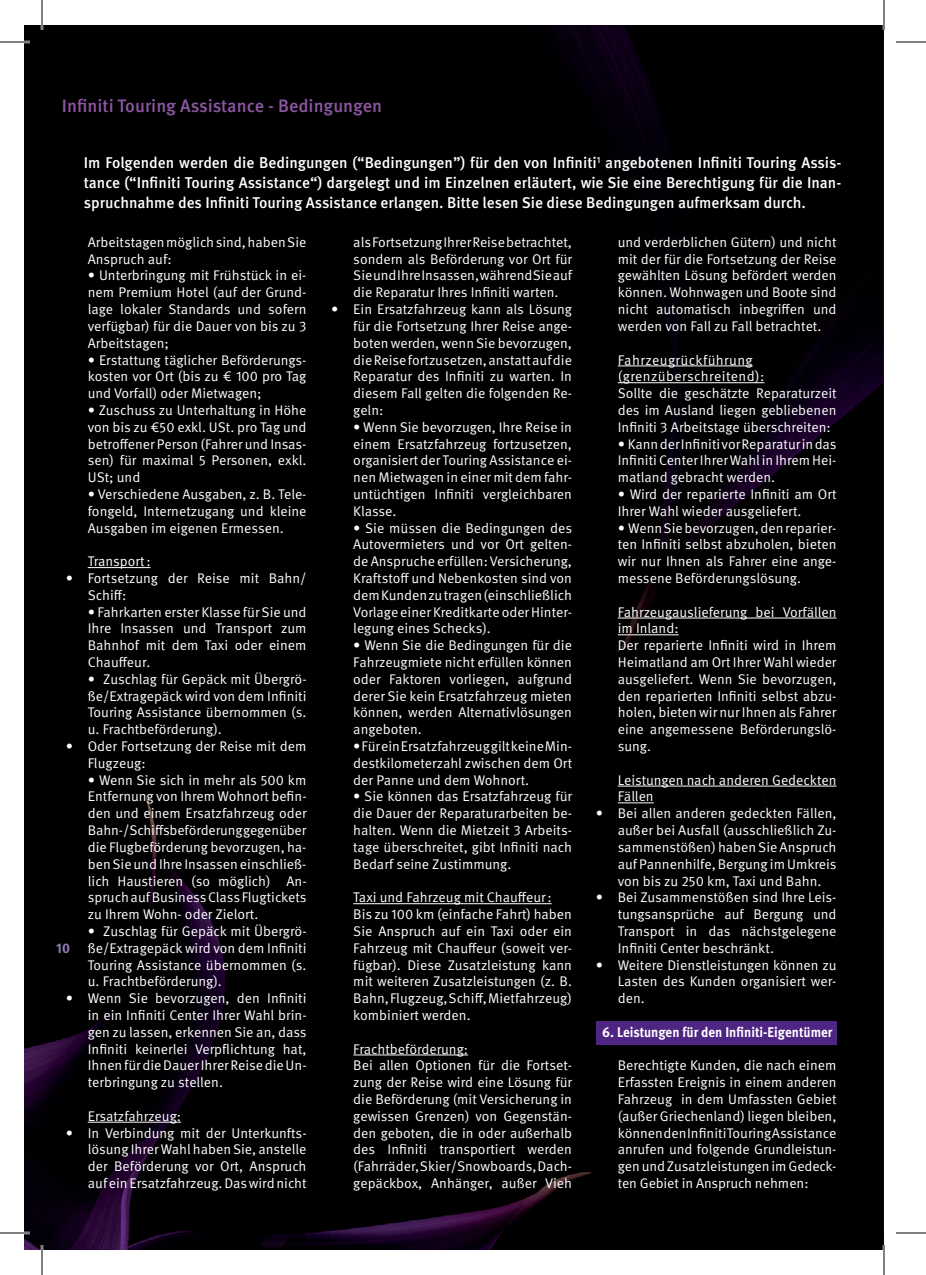
<style>
.page{position:relative;width:926px;height:1275px;background:#fff}
.page>*{position:absolute;margin:0;border:0;box-sizing:border-box;transform-origin:0 0}
.t1{font:500 18px "Infiniti Meta Pro";color:#8e56a3}
.t2{font:500 15.6px/20px "Infiniti Meta Pro";color:#fff;text-align:justify}
.t3{font:14px/16.8px "Infiniti Meta Pro";color:#fff;text-align:justify}
.t4{font:700 14px "Infiniti Meta Pro";color:#fff}
.t5{font:700 14px "Infiniti Meta Pro";color:#927eb4}
</style>
<div class="page">
<div style="left:25px;top:25px;width:859px;height:1225px;background:#000"></div>
<div style="left:596px;top:1021px;width:240px;height:23px;background:#4e2582"></div>
<hr style="left:883px;top:42px;width:1px;height:1191px;background:#231f20">
<hr style="left:88px;top:567px;width:63px;height:1px;background:#fff">
<hr style="left:88px;top:1121px;width:93px;height:1px;background:#fff">
<hr style="left:353px;top:903px;width:199px;height:1px;background:#fff">
<hr style="left:353px;top:1054px;width:115px;height:1px;background:#fff">
<hr style="left:618px;top:365px;width:135px;height:1px;background:#fff">
<hr style="left:618px;top:382px;width:146px;height:1px;background:#fff">
<hr style="left:618px;top:617px;width:218px;height:1px;background:#fff">
<hr style="left:618px;top:634px;width:61px;height:1px;background:#fff">
<hr style="left:618px;top:785px;width:218px;height:1px;background:#fff">
<hr style="left:618px;top:802px;width:36px;height:1px;background:#fff">
<hr style="left:0;top:41px;width:30px;height:2px;background:#fff">
<hr style="left:0;top:1231px;width:30px;height:3px;background:#fff">
<hr style="left:41px;top:0;width:2px;height:30px;background:#fff">
<hr style="left:41px;top:1245px;width:2px;height:30px;background:#fff">
<hr style="left:883px;top:0;width:2px;height:30px;background:#fff">
<hr style="left:883px;top:1245px;width:2px;height:30px;background:#fff">
<hr style="left:0;top:42px;width:30px;height:1px;background:#000">
<hr style="left:896px;top:42px;width:30px;height:1px;background:#000">
<hr style="left:0;top:1232px;width:30px;height:1px;background:#000">
<hr style="left:896px;top:1232px;width:30px;height:1px;background:#000">
<hr style="left:42px;top:0;width:1px;height:30px;background:#000">
<hr style="left:42px;top:1245px;width:1px;height:30px;background:#000">
<hr style="left:884px;top:0;width:1px;height:30px;background:#000">
<hr style="left:884px;top:1245px;width:1px;height:30px;background:#000">
<p class="t1" style="left:62px;top:95px;width:322px">Infiniti Touring Assistance - Bedingungen</p>
<p class="t2" style="left:84px;top:153px;width:759px">Im Folgenden werden die Bedingungen (“Bedingungen”) für den von Infiniti<sup>1</sup> angebotenen Infiniti Touring Assis&shy;tance (“Infiniti Touring Assistance“) dargelegt und im Einzelnen erläutert, wie Sie eine Berechtigung für die Inan&shy;spruchnahme des Infiniti Touring Assistance erlangen. Bitte lesen Sie diese Bedingungen aufmerksam durch.</p>
<p class="t3" style="left:88px;top:234px;width:220px">Arbeitstagen möglich sind, haben Sie<br>Anspruch auf:</p>
<p class="t3" style="left:88px;top:267px;width:220px">• Unterbringung mit Frühstück in ei&shy;nem Premium Hotel (auf der Grund&shy;lage lokaler Standards und sofern verfügbar) für die Dauer von bis zu 3<br>Arbeitstagen;</p>
<p class="t3" style="left:88px;top:351px;width:220px">• Erstattung täglicher Beförderungs&shy;kosten vor Ort (bis zu € 100 pro Tag und Vorfall) oder Mietwagen;</p>
<p class="t3" style="left:88px;top:402px;width:220px">• Zuschuss zu Unterhaltung in Höhe von bis zu €50 exkl. USt. pro Tag und betroffener Person (Fahrer und Insas&shy;sen) für maximal 5 Personen, exkl.<br>USt; und</p>
<p class="t3" style="left:88px;top:486px;width:220px">• Verschiedene Ausgaben, z. B. Tele&shy;fongeld, Internetzugang und kleine Ausgaben im eigenen Ermessen.</p>
<p class="t3" style="left:88px;top:553px;width:64px">Transport:</p>
<p class="t3" style="left:88px;top:570px;width:220px;text-indent:-22px">• Fortsetzung der Reise mit Bahn/<br>Schiff:</p>
<p class="t3" style="left:88px;top:603px;width:220px">• Fahrkarten erster Klasse für Sie und Ihre Insassen und Transport zum Bahnhof mit dem Taxi oder einem Chauffeur.</p>
<p class="t3" style="left:88px;top:671px;width:220px">• Zuschlag für Gepäck mit Übergrö&shy;ße/Extragepäck wird von dem Infiniti Touring Assistance übernommen (s. u. Frachtbeförderung).</p>
<p class="t3" style="left:88px;top:738px;width:220px;text-indent:-22px">• Oder Fortsetzung der Reise mit dem<br>Flugzeug:</p>
<p class="t3" style="left:88px;top:771px;width:220px">• Wenn Sie sich in mehr als 500 km Entfernung von Ihrem Wohnort befin&shy;den und einem Ersatzfahrzeug oder Bahn-/Schiffsbeförderung gegenüber die Flugbeförderung bevorzugen, ha&shy;ben Sie und Ihre Insassen einschließ&shy;lich Haustieren (so möglich) An&shy;spruch auf Business Class Flugtickets zu Ihrem Wohn- oder Zielort.</p>
<p class="t3" style="left:88px;top:923px;width:220px">• Zuschlag für Gepäck mit Übergrö&shy;ße/Extragepäck wird von dem Infiniti Touring Assistance übernommen (s. u. Frachtbeförderung).</p>
<p class="t3" style="left:88px;top:990px;width:220px;text-indent:-22px">• Wenn Sie bevorzugen, den Infiniti in ein Infiniti Center Ihrer Wahl brin&shy;gen zu lassen, erkennen Sie an, dass Infiniti keinerlei Verpflichtung hat, Ihnen für die Dauer Ihrer Reise die Un&shy;terbringung zu stellen.</p>
<p class="t3" style="left:88px;top:1107px;width:95px">Ersatzfahrzeug:</p>
<p class="t3" style="left:88px;top:1124px;width:220px;text-indent:-22px">• In Verbindung mit der Unterkunfts&shy;lösung Ihrer Wahl habenSie, anstelle der Beförderung vor Ort, Anspruch auf ein Ersatzfahrzeug. Das wird nicht</p>
<p class="t5" style="left:56px;top:939px;width:15px">10</p>
<p class="t3" style="left:353px;top:234px;width:220px">als Fortsetzung Ihrer Reise betrachtet, sondern als Beförderung vor Ort für Sie und Ihre Insassen, während Sie auf die Reparatur Ihres Infiniti warten.</p>
<p class="t3" style="left:353px;top:301px;width:220px;text-indent:-22px">• Ein Ersatzfahrzeug kann als Lösung für die Fortsetzung Ihrer Reise ange&shy;boten werden, wenn Sie bevorzugen, die Reise fortzusetzen, anstatt auf die Reparatur des Infiniti zu warten. In diesem Fall gelten die folgenden Re&shy;geln:</p>
<p class="t3" style="left:353px;top:419px;width:220px">• Wenn Sie bevorzugen, Ihre Reise in einem Ersatzfahrzeug fortzusetzen, organisiert der Touring Assistance ei&shy;nen Mietwagen in einer mit dem fahr&shy;untüchtigen Infiniti vergleichbaren Klasse.</p>
<p class="t3" style="left:353px;top:519px;width:220px">• Sie müssen die Bedingungen des Autovermieters und vor Ort gelten&shy;de Anspruche erfüllen: Versicherung, Kraftstoff und Nebenkosten sind von dem Kunden zu tragen (einschließlich Vorlage einer Kreditkarte oder Hinter&shy;legung eines Schecks).</p>
<p class="t3" style="left:353px;top:637px;width:220px">• Wenn Sie die Bedingungen für die Fahrzeugmiete nicht erfüllen können oder Faktoren vorliegen, aufgrund derer Sie kein Ersatzfahrzeug mieten können, werden Alternativlösungen angeboten.</p>
<p class="t3" style="left:353px;top:738px;width:220px">•FüreinErsatzfahrzeuggiltkeineMin&shy;destkilometerzahl zwischen dem Ort der Panne und dem Wohnort.</p>
<p class="t3" style="left:353px;top:788px;width:220px">• Sie können das Ersatzfahrzeug für die Dauer der Reparaturarbeiten be&shy;halten. Wenn die Mietzeit 3 Arbeits&shy;tage überschreitet, gibt Infiniti nach Bedarf seine Zustimmung.</p>
<p class="t3" style="left:353px;top:889px;width:220px;text-align:left">Taxi und Fahrzeug mit Chauffeur:<br>Bis zu 100 km (einfache Fahrt) haben Sie Anspruch auf ein Taxi oder ein Fahrzeug mit Chauffeur (soweit ver&shy;fügbar). Diese Zusatzleistung kann mit weiteren Zusatzleistungen (z. B.<br>Bahn, Flugzeug, Schiff, Mietfahrzeug) kombiniert werden.</p>
<p class="t3" style="left:353px;top:1040px;width:220px;text-align:left">Frachtbeförderung:<br>Bei allen Optionen für die Fortset&shy;zung der Reise wird eine Lösung für die Beförderung (mit Versicherung in gewissen Grenzen) von Gegenstän&shy;den geboten, die in oder außerhalb des Infiniti transportiert werden (Fahrräder, Skier/Snowboards, Dach&shy;gepäckbox, Anhänger, außer Vieh</p>
<p class="t3" style="left:618px;top:234px;width:220px">und verderblichen Gütern) und nicht mit der für die Fortsetzung der Reise gewählten Lösung befördert werden können. Wohnwagen und Boote sind nicht automatisch inbegriffen und werden von Fall zu Fall betrachtet.</p>
<p class="t3" style="left:618px;top:351px;width:220px;text-align:left">Fahrzeugrückführung (grenzüberschreitend):<br>Sollte die geschätzte Reparaturzeit des im Ausland liegen gebliebenen<br>Infiniti 3 Arbeitstage überschreiten:</p>
<p class="t3" style="left:618px;top:435px;width:220px">• KannderInfinitivorReparaturindas InfinitiCenterIhrerWahlin Ihrem Hei&shy;matland gebracht werden.</p>
<p class="t3" style="left:618px;top:486px;width:220px">• Wird der reparierte Infiniti am Ort<br>Ihrer Wahl wieder ausgeliefert.</p>
<p class="t3" style="left:618px;top:519px;width:220px">• WennSiebevorzugen,denreparier&shy;ten Infiniti selbst abzuholen, bieten wir nur Ihnen als Fahrer eine ange&shy;messene Beförderungslösung.</p>
<p class="t3" style="left:618px;top:603px;width:220px;text-align:left">Fahrzeugauslieferung bei Vorfällen im Inland:<br>Der reparierte Infiniti wird in Ihrem<br>Heimatland am Ort Ihrer Wahl wieder ausgeliefert. Wenn Sie bevorzugen, den reparierten Infiniti selbst abzu&shy;holen, bieten wir nur Ihnen als Fahrer eine angemessene Beförderungslö&shy;sung.</p>
<p class="t3" style="left:618px;top:771px;width:220px">Leistungen nach anderen Gedeckten<br>Fällen</p>
<p class="t3" style="left:618px;top:805px;width:220px;text-indent:-22px">• Bei allen anderen gedeckten Fällen, außer bei Ausfall (ausschließlich Zu&shy;sammenstößen) haben Sie Anspruch auf Pannenhilfe, Bergung im Umkreis von bis zu 250 km, Taxi und Bahn.</p>
<p class="t3" style="left:618px;top:889px;width:220px;text-indent:-22px">• Bei Zusammenstößen sind Ihre Leis&shy;tungsansprüche auf Bergung und Transport in das nächstgelegene Infiniti Center beschränkt.</p>
<p class="t3" style="left:618px;top:956px;width:220px;text-indent:-22px">• Weitere Dienstleistungen können zu Lasten des Kunden organisiert wer&shy;den.</p>
<p class="t4" style="left:602px;top:1023px;width:232px">6. Leistungen für den Infiniti-Eigentümer</p>
<p class="t3" style="left:618px;top:1057px;width:220px">Berechtigte Kunden, die nach einem Erfassten Ereignis in einem anderen Fahrzeug in dem Umfassten Gebiet (außer Griechenland) liegen bleiben, können den Infiniti Touring Assistance anrufen und folgende Grundleistun&shy;gen und Zusatzleistungen im Gedeck&shy;ten Gebiet in Anspruch nehmen:</p>
</div>
